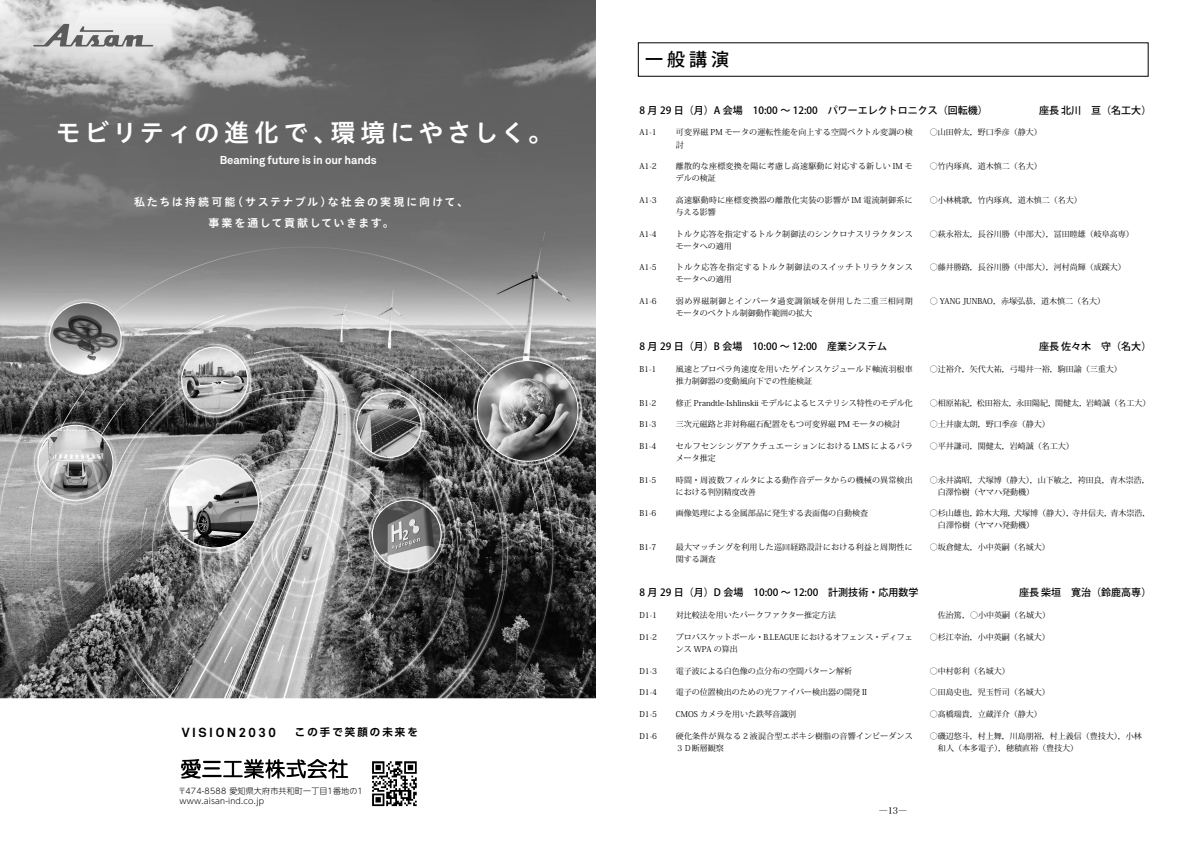
<style>
.page{position:relative;width:1191px;height:842px;background:#fff}
.page>*{position:absolute;margin:0;border:0;box-sizing:border-box;transform-origin:0 0}
.t1{font:25px "Hiragino UD Sans Std W6";letter-spacing:.13em;color:#fff}
.t2{font:500 18px "Koz Go Pro";color:#000}
.t3{font:700 13px "Akkurat Pro";letter-spacing:.19em;color:#000}
.t4{font:700 11.4px "Akkurat Pro";letter-spacing:-.01em;color:#fff}
.t5{font:11px/21px "Hiragino UD Sans Std W6";letter-spacing:.155em;color:#fff;text-align:center}
.t6{font:700 10.4px "UD Shin Go Pro De";letter-spacing:.2em;color:#000}
.t7{font:500 10px "Koz Go Pro";color:#000}
.t8{font:9px "Hira Min Pro W3";color:#000}
.t9{font:8px/12px "Koz Min Pro";color:#000}
.t10{font:8px/12px "Koz Min Pro";letter-spacing:.02em;color:#000}
.t11{font:8px/12px "Koz Min Pro";letter-spacing:.06em;color:#000}
.t12{font:8px/12px "Koz Min Pro";letter-spacing:.035em;color:#000}
.t13{font:300 8px/10px "UD Shin Go NT Pro";letter-spacing:.025em;color:#000}
.t14{font:8px/12px "Koz Min Pro";letter-spacing:.045em;color:#000}
.t15{font:8px/12px "Koz Min Pro";letter-spacing:.025em;color:#000}
</style>
<div class="page">
<svg style="left:0;top:0;width:595px;height:699px;background:#787878"></svg>
<svg style="left:33px;top:24px;width:120px;height:23px;background:#b9b9b9"></svg>
<svg style="left:181px;top:759px;width:167px;height:20px"></svg>
<svg style="left:372px;top:761px;width:45px;height:45px"></svg>
<img style="left:182px;top:347px;width:66px;height:66px;border-radius:33px">
<div style="left:181px;top:347px;width:67px;height:66px;border:1px solid #fff;border-radius:50%"></div>
<img style="left:38px;top:425px;width:75px;height:75px;border-radius:37px">
<div style="left:38px;top:425px;width:75px;height:75px;border:1px solid #fff;border-radius:50%"></div>
<img style="left:50px;top:303px;width:71px;height:71px;border-radius:36px">
<div style="left:49px;top:302px;width:72px;height:72px;border:1px solid #fff;border-radius:50%"></div>
<img style="left:437px;top:321px;width:158px;height:180px">
<img style="left:372px;top:500px;width:69px;height:69px;border-radius:34px">
<div style="left:372px;top:500px;width:69px;height:69px;border:1px solid #fff;border-radius:50%"></div>
<img style="left:357px;top:393px;width:64px;height:64px;border-radius:32px">
<div style="left:356px;top:393px;width:65px;height:65px;border:1px solid #fff;border-radius:50%"></div>
<img style="left:169px;top:459px;width:89px;height:89px;border-radius:44px">
<h1 class="t1" style="left:56px;top:113px;width:499px">モビリティの進化で、環境にやさしく。</h1>
<h3 class="t4" style="left:220px;top:153px;width:158px">Beaming future is in our hands</h3>
<h3 class="t5" style="left:134px;top:190px;width:336px">私たちは持続可能（サステナブル）な社会の実現に向けて、事業を通して貢献していきます。</h3>
<h3 class="t3" style="left:182px;top:724px;width:95px">VISION2030</h3>
<h3 class="t6" style="left:295px;top:723px;width:124px">この手で笑顔の未来を</h3>
<p class="t13" style="left:178px;top:785px;width:186px">〒474-8588 愛知県大府市共和町一丁目1番地の1 www.aisan-ind.co.jp</p>
<h2 class="t2" style="left:645px;top:48px;width:86px">一般講演</h2>
<p class="t7" style="left:639px;top:103px;width:350px">8 月 29 日（月）A 会場　10:00 ～ 12:00　パワーエレクトロニクス（回転機）</p>
<p class="t7" style="left:1039px;top:103px;width:114px">座長北川　亘（名工大）</p>
<p class="t9" style="left:639px;top:126px;width:19px">A1-1</p>
<p class="t15" style="left:676px;top:126px;width:238px">可変界磁 PM モータの運転性能を向上する空間ベクトル変調の検討</p>
<p class="t9" style="left:929px;top:126px;width:113px">○山田幹太，野口季彦（静大）</p>
<p class="t9" style="left:639px;top:160px;width:19px">A1-2</p>
<p class="t12" style="left:676px;top:160px;width:238px">離散的な座標変換を陽に考慮し高速駆動に対応する新しい IM モデルの検証</p>
<p class="t9" style="left:929px;top:160px;width:114px">○竹内琢真，道木慎二（名大）</p>
<p class="t9" style="left:639px;top:194px;width:19px">A1-3</p>
<p class="t12" style="left:676px;top:194px;width:238px">高速駆動時に座標変換器の離散化実装の影響が IM 電流制御系に与える影響</p>
<p class="t9" style="left:929px;top:194px;width:153px">○小林桃歌，竹内琢真，道木慎二（名大）</p>
<p class="t9" style="left:639px;top:227px;width:19px">A1-4</p>
<p class="t10" style="left:676px;top:227px;width:238px">トルク応答を指定するトルク制御法のシンクロナスリラクタンスモータへの適用</p>
<p class="t9" style="left:929px;top:227px;width:205px">○萩永裕太，長谷川勝（中部大），冨田睦雄（岐阜高専）</p>
<p class="t9" style="left:639px;top:261px;width:19px">A1-5</p>
<p class="t11" style="left:676px;top:261px;width:238px">トルク応答を指定するトルク制御法のスイッチトリラクタンスモータへの適用</p>
<p class="t9" style="left:929px;top:261px;width:197px">○藤井勝路，長谷川勝（中部大），河村尚輝（成蹊大）</p>
<p class="t9" style="left:639px;top:295px;width:19px">A1-6</p>
<p class="t11" style="left:676px;top:295px;width:238px">弱め界磁制御とインバータ過変調領域を併用した二重三相同期モータのベクトル制御動作範囲の拡大</p>
<p class="t9" style="left:929px;top:295px;width:177px">○ YANG JUNBAO，赤塚弘恭，道木慎二（名大）</p>
<p class="t7" style="left:639px;top:340px;width:249px">8 月 29 日（月）B 会場　10:00 ～ 12:00　産業システム</p>
<p class="t7" style="left:1039px;top:340px;width:114px">座長佐々木　守（名大）</p>
<p class="t9" style="left:639px;top:363px;width:19px">B1-1</p>
<p class="t10" style="left:676px;top:363px;width:238px">風速とプロペラ角速度を用いたゲインスケジュールド軸流羽根車推力制御器の変動風向下での性能検証</p>
<p class="t9" style="left:929px;top:363px;width:193px">○辻裕介，矢代大祐，弓場井一裕，駒田諭（三重大）</p>
<p class="t9" style="left:639px;top:396px;width:19px">B1-2</p>
<p class="t9" style="left:676px;top:396px;width:238px">修正 Prandtle-Ishlinskii モデルによるヒステリシス特性のモデル化</p>
<p class="t9" style="left:929px;top:396px;width:222px">○相原祐紀，松田裕太，永田陽紀，関健太，岩崎誠（名工大）</p>
<p class="t9" style="left:639px;top:418px;width:19px">B1-3</p>
<p class="t9" style="left:676px;top:418px;width:226px">三次元磁路と非対称磁石配置をもつ可変界磁 PM モータの検討</p>
<p class="t9" style="left:929px;top:418px;width:121px">○土井康太朗，野口季彦（静大）</p>
<p class="t9" style="left:639px;top:440px;width:19px">B1-4</p>
<p class="t14" style="left:676px;top:440px;width:238px">セルフセンシングアクチュエーションにおける LMS によるパラメータ推定</p>
<p class="t9" style="left:929px;top:440px;width:145px">○平井謙司，関健太，岩崎誠（名工大）</p>
<p class="t9" style="left:639px;top:473px;width:19px">B1-5</p>
<p class="t10" style="left:676px;top:473px;width:238px">時間・周波数フィルタによる動作音データからの機械の異常検出における判別精度改善</p>
<p class="t9" style="left:938px;top:473px;width:213px;text-indent:-8px">○永井満昭，犬塚博（静大），山下敏之，袴田良，青木崇浩，白澤怜樹（ヤマハ発動機）</p>
<p class="t9" style="left:639px;top:507px;width:19px">B1-6</p>
<p class="t9" style="left:676px;top:507px;width:193px">画像処理による金属部品に発生する表面傷の自動検査</p>
<p class="t9" style="left:938px;top:507px;width:214px;text-indent:-8px">○杉山雄也，鈴木大翔，犬塚博（静大），寺井信夫，青木崇浩，白澤怜樹（ヤマハ発動機）</p>
<p class="t9" style="left:639px;top:541px;width:19px">B1-7</p>
<p class="t10" style="left:676px;top:541px;width:238px">最大マッチングを利用した巡回経路設計における利益と周期性に関する調査</p>
<p class="t9" style="left:929px;top:541px;width:121px">○坂倉健太，小中英嗣（名城大）</p>
<p class="t7" style="left:639px;top:586px;width:280px">8 月 29 日（月）D 会場　10:00 ～ 12:00　計測技術・応用数学</p>
<p class="t7" style="left:1019px;top:586px;width:134px">座長柴垣　寛治（鈴鹿高専）</p>
<p class="t9" style="left:639px;top:609px;width:19px">D1-1</p>
<p class="t9" style="left:676px;top:609px;width:161px">対比較法を用いたパークファクター推定方法</p>
<p class="t9" style="left:938px;top:609px;width:113px">佐治篤，○小中英嗣（名城大）</p>
<p class="t9" style="left:639px;top:631px;width:19px">D1-2</p>
<p class="t9" style="left:676px;top:631px;width:238px">プロバスケットボール・B.LEAGUE におけるオフェンス・ディフェンス WPA の算出</p>
<p class="t9" style="left:929px;top:631px;width:121px">○杉江幸治，小中英嗣（名城大）</p>
<p class="t9" style="left:639px;top:664px;width:19px">D1-3</p>
<p class="t9" style="left:676px;top:664px;width:177px">電子波による白色像の点分布の空間パターン解析</p>
<p class="t9" style="left:929px;top:664px;width:81px">○中村彰利（名城大）</p>
<p class="t9" style="left:639px;top:686px;width:19px">D1-4</p>
<p class="t9" style="left:676px;top:686px;width:193px">電子の位置検出のための光ファイバー検出器の開発 II</p>
<p class="t9" style="left:929px;top:686px;width:121px">○田島史也，児玉哲司（名城大）</p>
<p class="t9" style="left:639px;top:708px;width:19px">D1-5</p>
<p class="t9" style="left:676px;top:708px;width:122px">CMOS カメラを用いた鉄琴音識別</p>
<p class="t9" style="left:929px;top:708px;width:113px">○髙橋瑞貴，立蔵洋介（静大）</p>
<p class="t9" style="left:639px;top:729px;width:19px">D1-6</p>
<p class="t10" style="left:676px;top:729px;width:238px">硬化条件が異なる 2 液混合型エポキシ樹脂の音響インピーダンス<br>３Ｄ断層観察</p>
<p class="t9" style="left:938px;top:729px;width:205px;text-indent:-8px">○磯辺悠斗，村上舞，川島朋裕，村上義信（豊技大），小林和人（本多電子），穂積直裕（豊技大）</p>
<p class="t8" style="left:878px;top:803px;width:30px">―13―</p>
</div>
